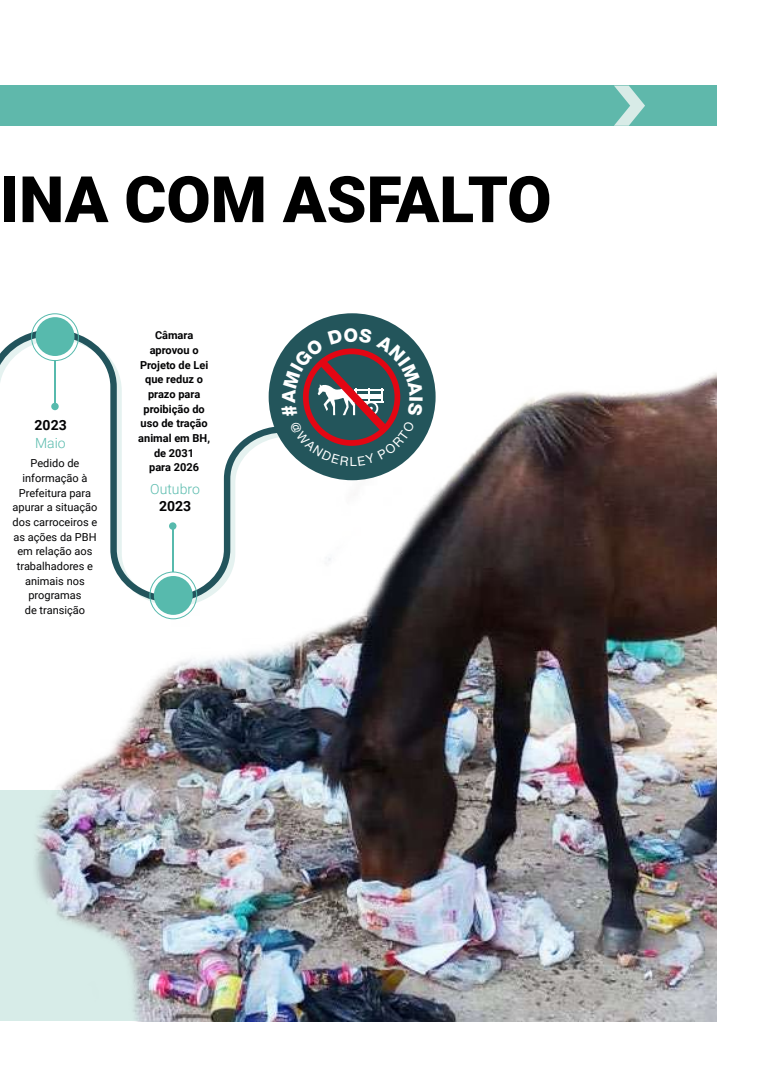
<style>
.page{position:relative;width:773px;height:1078px;background:#fff}
.page>*{position:absolute;margin:0;border:0;box-sizing:border-box;transform-origin:0 0}
.t1{font:900 64.1px "Roboto";color:#000}
.t2{font:300 14px "Roboto";color:#59bbad}
.t3{font:700 14px "Roboto";color:#030304}
.t4{font:11px/14.6px "Roboto";color:#030304;text-align:center}
.t5{font:700 11px/14.6px "Roboto";color:#030304;text-align:center}
</style>
<div class="page">
<div style="left:0;top:789px;width:361px;height:231px;background:#d7ece8"></div>
<img style="left:21px;top:367px;width:695px;height:653px">
<div style="left:0;top:86px;width:716px;height:40px;background:#5fb8ab"></div>
<svg style="left:614px;top:86px;width:31px;height:40px"></svg>
<svg style="left:79px;top:465px;width:210px;height:141px"></svg>
<svg style="left:79px;top:334px;width:205px;height:268px"></svg>
<svg style="left:0;top:313px;width:79px;height:419px"></svg>
<hr style="left:54px;top:360px;width:1px;height:43px;background:#57baad">
<div style="left:51px;top:402px;width:8px;height:8px;background:#57baad;border-radius:50%"></div>
<div style="left:36px;top:317px;width:38px;height:39px;background:#57baad;border-radius:50%"></div>
<svg style="left:149px;top:571px;width:48px;height:48px"></svg>
<hr style="left:172px;top:528px;width:1px;height:44px;background:#57baad">
<div style="left:169px;top:522px;width:7px;height:7px;background:#57baad;border-radius:50%"></div>
<div style="left:154px;top:576px;width:39px;height:38px;background:#57baad;border-radius:50%"></div>
<div style="left:268px;top:313px;width:167px;height:167px;background:#23555b;border-radius:50%"></div>
<svg style="left:281px;top:327px;width:142px;height:138px"></svg>
<h1 class="t1" style="left:0;top:154px;width:553px">INA COM ASFALTO</h1>
<p class="t3" style="left:35px;top:415px;width:34px">2023</p>
<p class="t2" style="left:35px;top:432px;width:32px">Maio</p>
<p class="t4" style="left:13px;top:455px;width:86px">Pedido de informação à<br>Prefeitura para apurar a situação dos carroceiros e as ações da PBH em relação aos trabalhadores e animais nos programas<br>de transição</p>
<p class="t5" style="left:138px;top:328px;width:73px">Câmara aprovou o<br>Projeto de Lei que reduz o prazo para proibição do uso de tração animal em BH, de 2031<br>para 2026</p>
<p class="t2" style="left:150px;top:479px;width:51px">Outubro</p>
<p class="t3" style="left:159px;top:495px;width:34px">2023</p>
</div>
